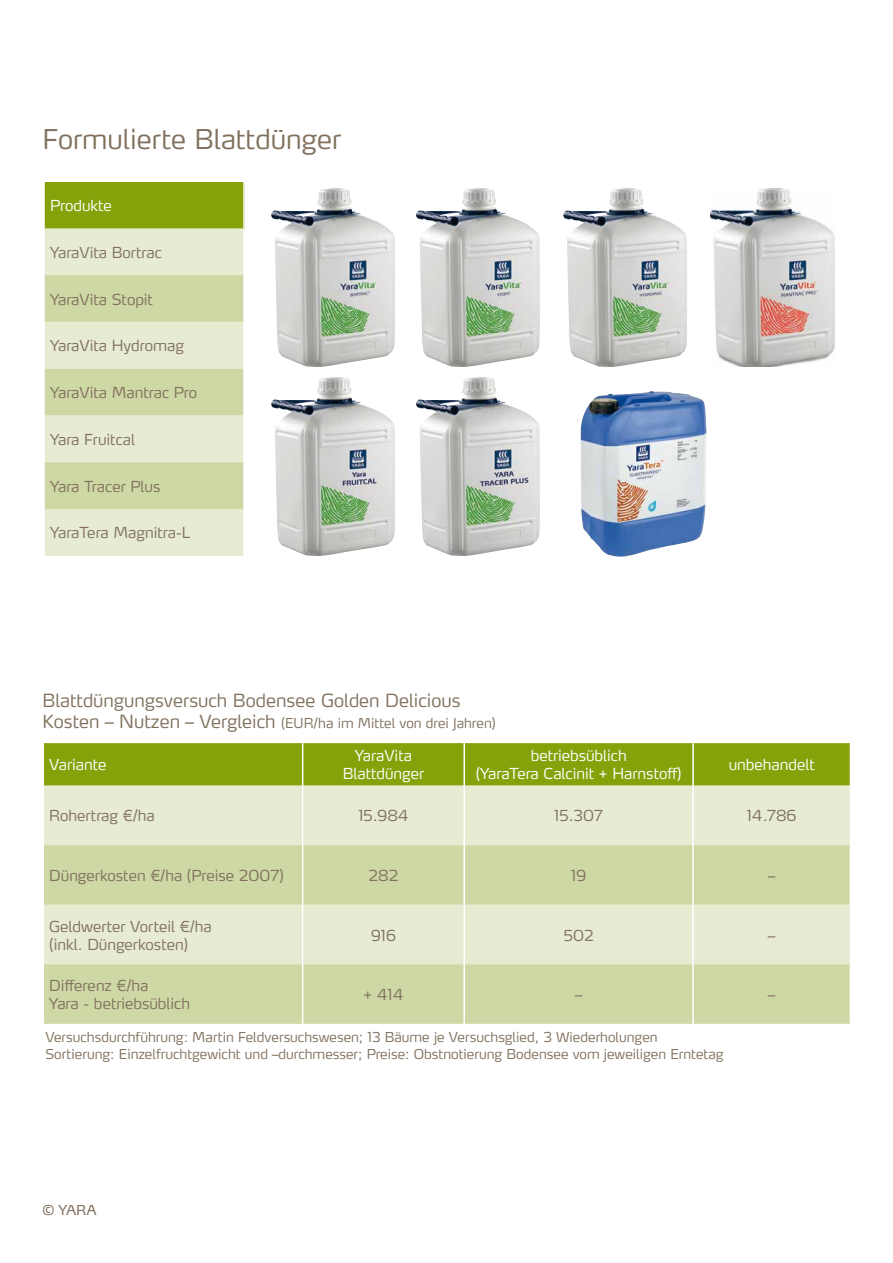
<style>
.page{position:relative;width:893px;height:1263px;background:#fff}
.page>*{position:absolute;margin:0;border:0;box-sizing:border-box;transform-origin:0 0}
.t1{font:300 27px "Yara Max LF";color:#81715e}
.t2{font:300 18px "Yara Max LF";color:#81715e}
.t3{font:300 15px/18px "Yara Max LF";color:#81715e}
.t4{font:300 15px/18px "Yara Max LF";color:#fff;text-align:center}
.t5{font:300 13.5px/16.2px "Yara Max LF";color:#81715e}
.t6{font:13.5px "Max OT";color:#81715e}
.s1{font-size:18px}
</style>
<div class="page">
<div style="left:44px;top:743px;width:806px;height:43px;background:#86a20b"></div>
<div style="left:44px;top:786px;width:806px;height:59px;background:#e6ebd2"></div>
<svg style="left:44px;top:845px;width:806px;height:179px;background:#d6deb3"></svg>
<hr style="left:302px;top:743px;width:1px;height:43px;background:#fff">
<hr style="left:463px;top:743px;width:2px;height:43px;background:#fff">
<hr style="left:692px;top:743px;width:2px;height:43px;background:#fff">
<hr style="left:302px;top:786px;width:1px;height:59px;background:#fff">
<hr style="left:463px;top:786px;width:2px;height:59px;background:#fff">
<hr style="left:692px;top:786px;width:2px;height:59px;background:#fff">
<hr style="left:302px;top:845px;width:1px;height:60px;background:#fff">
<hr style="left:463px;top:845px;width:2px;height:60px;background:#fff">
<hr style="left:692px;top:845px;width:2px;height:60px;background:#fff">
<hr style="left:302px;top:905px;width:1px;height:59px;background:#fff">
<hr style="left:463px;top:905px;width:2px;height:59px;background:#fff">
<hr style="left:692px;top:905px;width:2px;height:59px;background:#fff">
<hr style="left:302px;top:964px;width:1px;height:60px;background:#fff">
<hr style="left:463px;top:964px;width:2px;height:60px;background:#fff">
<hr style="left:692px;top:964px;width:2px;height:60px;background:#fff">
<div style="left:44px;top:182px;width:200px;height:46px;background:#86a20b"></div>
<div style="left:45px;top:228px;width:198px;height:328px;background:#e6ebd2"></div>
<svg style="left:45px;top:275px;width:198px;height:234px;background:#d7dfb6"></svg>
<hr style="left:43px;top:182px;width:2px;height:46px;background:#fff">
<hr style="left:243px;top:182px;width:2px;height:46px;background:#fff">
<img style="left:271px;top:188px;width:124px;height:179px">
<img style="left:271px;top:377px;width:124px;height:179px">
<img style="left:416px;top:188px;width:124px;height:179px">
<img style="left:710px;top:188px;width:125px;height:179px">
<img style="left:563px;top:188px;width:124px;height:179px">
<img style="left:416px;top:377px;width:124px;height:179px">
<img style="left:581px;top:391px;width:126px;height:166px">
<h1 class="t1" style="left:43px;top:122px;width:300px">Formulierte Blattdünger</h1>
<p class="t4" style="left:50px;top:196px;width:63px">Produkte</p>
<p class="t3" style="left:50px;top:243px;width:113px">YaraVita Bortrac</p>
<p class="t3" style="left:50px;top:290px;width:105px">YaraVita Stopit</p>
<p class="t3" style="left:50px;top:336px;width:135px">YaraVita Hydromag</p>
<p class="t3" style="left:50px;top:383px;width:149px">YaraVita Mantrac Pro</p>
<p class="t3" style="left:50px;top:430px;width:87px">Yara Fruitcal</p>
<p class="t3" style="left:50px;top:477px;width:112px">Yara Tracer Plus</p>
<p class="t3" style="left:50px;top:524px;width:142px">YaraTera Magnitra-L</p>
<p class="t2" style="left:43px;top:689px;width:419px">Blattdüngungsversuch Bodensee Golden Delicious</p>
<p class="t5" style="left:43px;top:715px;width:455px"><span class="s1">Kosten – Nutzen – Vergleich</span> (EUR/ha im Mittel von drei Jahren)</p>
<p class="t4" style="left:49px;top:755px;width:59px">Variante</p>
<p class="t4" style="left:343px;top:746px;width:83px">YaraVita<br>Blattdünger</p>
<p class="t4" style="left:476px;top:746px;width:208px">betriebsüblich<br>(YaraTera Calcinit + Harnstoff)</p>
<p class="t4" style="left:729px;top:755px;width:88px">unbehandelt</p>
<p class="t3" style="left:49px;top:807px;width:107px">Rohertrag €/ha</p>
<p class="t3" style="left:358px;top:807px;width:52px">15.984</p>
<p class="t3" style="left:554px;top:807px;width:50px">15.307</p>
<p class="t3" style="left:747px;top:807px;width:51px">14.786</p>
<p class="t3" style="left:49px;top:866px;width:236px">Düngerkosten €/ha (Preise 2007)</p>
<p class="t3" style="left:368px;top:866px;width:31px">282</p>
<p class="t3" style="left:571px;top:866px;width:17px">19</p>
<p class="t3" style="left:768px;top:866px;width:9px">–</p>
<p class="t3" style="left:49px;top:917px;width:164px">Geldwerter Vorteil €/ha (inkl. Düngerkosten)</p>
<p class="t3" style="left:371px;top:926px;width:27px">916</p>
<p class="t3" style="left:564px;top:926px;width:31px">502</p>
<p class="t3" style="left:768px;top:926px;width:9px">–</p>
<p class="t3" style="left:49px;top:976px;width:142px">Differenz €/ha<br>Yara - betriebsüblich</p>
<p class="t3" style="left:364px;top:985px;width:41px">+ 414</p>
<p class="t3" style="left:575px;top:985px;width:9px">–</p>
<p class="t3" style="left:768px;top:985px;width:9px">–</p>
<p class="t5" style="left:45px;top:1029px;width:680px">Versuchsdurchführung: Martin Feldversuchswesen; 13 Bäume je Versuchsglied, 3 Wiederholungen<br>Sortierung: Einzelfruchtgewicht und –durchmesser; Preise: Obstnotierung Bodensee vom jeweiligen Erntetag</p>
<p class="t6" style="left:43px;top:1201px;width:56px">© YARA</p>
</div>
